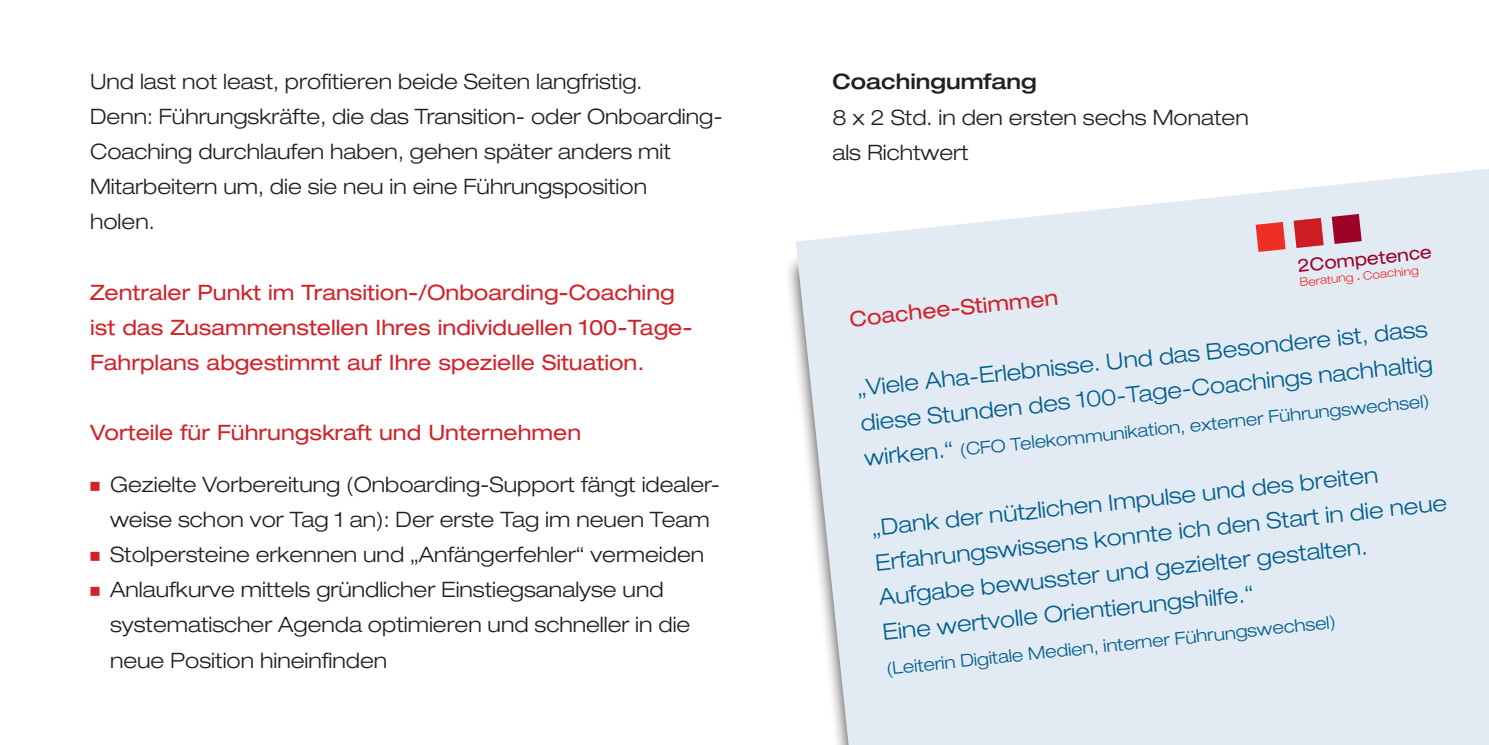
<style>
.page{position:relative;width:1489px;height:745px;background:#fff}
.page>*{position:absolute;margin:0;border:0;box-sizing:border-box;transform-origin:0 0}
.t1{font:300 expanded 22.5px/35px "Helvetica Neue";color:#005d8d}
.t2{font:300 expanded 21.25px/35px "Helvetica Neue";color:#231f20}
.t3{font:expanded 21.25px "Helvetica Neue";color:#d1232a}
.t4{font:500 expanded 21.25px "Helvetica Neue";color:#231f20}
.t5{font:expanded 18px "Helvetica Neue";color:#9d0228}
.t6{font:300 expanded 17.5px "Helvetica Neue";color:#005d8d}
.t7{font:300 expanded 11.5px "Helvetica Neue";color:#ee2e22}
.s1{font-weight:700;font-size:8.75px}
.s2{font-size:22.5px}
</style>
<div class="page">
<svg style="left:795px;top:169px;width:693px;height:575px;background:#e4ecf3"></svg>
<svg style="left:1255px;top:222px;width:30px;height:30px"></svg>
<svg style="left:1331px;top:214px;width:30px;height:30px"></svg>
<svg style="left:1293px;top:218px;width:30px;height:30px"></svg>
<p class="t2" style="left:90px;top:64px;width:554px">Und last not least, profitieren beide Seiten langfristig.</p>
<p class="t2" style="left:90px;top:99px;width:634px">Denn: Führungskräfte, die das Transition- oder Onboarding-</p>
<p class="t2" style="left:90px;top:134px;width:582px">Coaching durchlaufen haben, gehen später anders mit</p>
<p class="t2" style="left:90px;top:169px;width:558px">Mitarbeitern um, die sie neu in eine Führungsposition</p>
<p class="t2" style="left:90px;top:204px;width:66px">holen.</p>
<p class="t3" style="left:90px;top:279px;width:586px">Zentraler Punkt im Transition-/Onboarding-Coaching</p>
<p class="t3" style="left:90px;top:314px;width:604px">ist das Zusammenstellen Ihres individuellen 100-Tage-</p>
<p class="t3" style="left:90px;top:349px;width:556px">Fahrplans abgestimmt auf Ihre spezielle Situation.</p>
<p class="t3" style="left:90px;top:419px;width:492px">Vorteile für Führungskraft und Unternehmen</p>
<p class="t2" style="left:90px;top:466px;width:632px"><sup>•</sup> Gezielte Vorbereitung (Onboarding-Support fängt idealer-</p>
<p class="t2" style="left:110px;top:501px;width:601px">weise schon vor Tag 1 an): Der erste Tag im neuen Team</p>
<p class="t2" style="left:90px;top:536px;width:615px"><sup>•</sup> Stolpersteine erkennen und „Anfängerfehler“ vermeiden</p>
<p class="t2" style="left:110px;top:571px;width:582px;text-indent:-20px"><sup>•</sup> Anlaufkurve mittels gründlicher Einstiegsanalyse und systematischer Agenda optimieren und schneller in die</p>
<p class="t2" style="left:110px;top:641px;width:279px">neue Position hineinfinden</p>
<p class="t4" style="left:832px;top:69px;width:206px">Coachingumfang</p>
<p class="t2" style="left:832px;top:99px;width:418px">8 x 2 Std. in den ersten sechs Monaten</p>
<p class="t2" style="left:832px;top:134px;width:138px">als Richtwert</p>
<p class="t5" style="left:1296px;top:254px;width:136px;rotate:-6deg">2Competence</p>
<p class="t7" style="left:1298px;top:275px;width:121px;rotate:-6deg">Beratung <span class="s1">.</span> Coaching</p>
<p class="t3" style="left:848px;top:306px;width:211px;rotate:-6deg">Coachee-Stimmen</p>
<p class="t1" style="left:855px;top:370px;width:576px;rotate:-6deg">„Viele Aha-Erlebnisse. Und das Besondere ist, dass diese Stunden des 100-Tage-Coachings nachhaltig</p>
<p class="t6" style="left:863px;top:449px;width:569px;rotate:-6deg"><span class="s2">wirken.“</span> (CFO Telekommunikation, externer Führungswechsel)</p>
<p class="t1" style="left:869px;top:509px;width:510px;rotate:-6deg">„Dank der nützlichen Impulse und des breiten</p>
<p class="t1" style="left:873px;top:544px;width:576px;rotate:-6deg">Erfahrungswissens konnte ich den Start in die neue<br>Aufgabe bewusster und gezielter gestalten.</p>
<p class="t1" style="left:880px;top:614px;width:374px;rotate:-6deg">Eine wertvolle Orientierungshilfe.“</p>
<p class="t6" style="left:885px;top:658px;width:453px;rotate:-6deg">(Leiterin Digitale Medien, interner Führungswechsel)</p>
</div>
